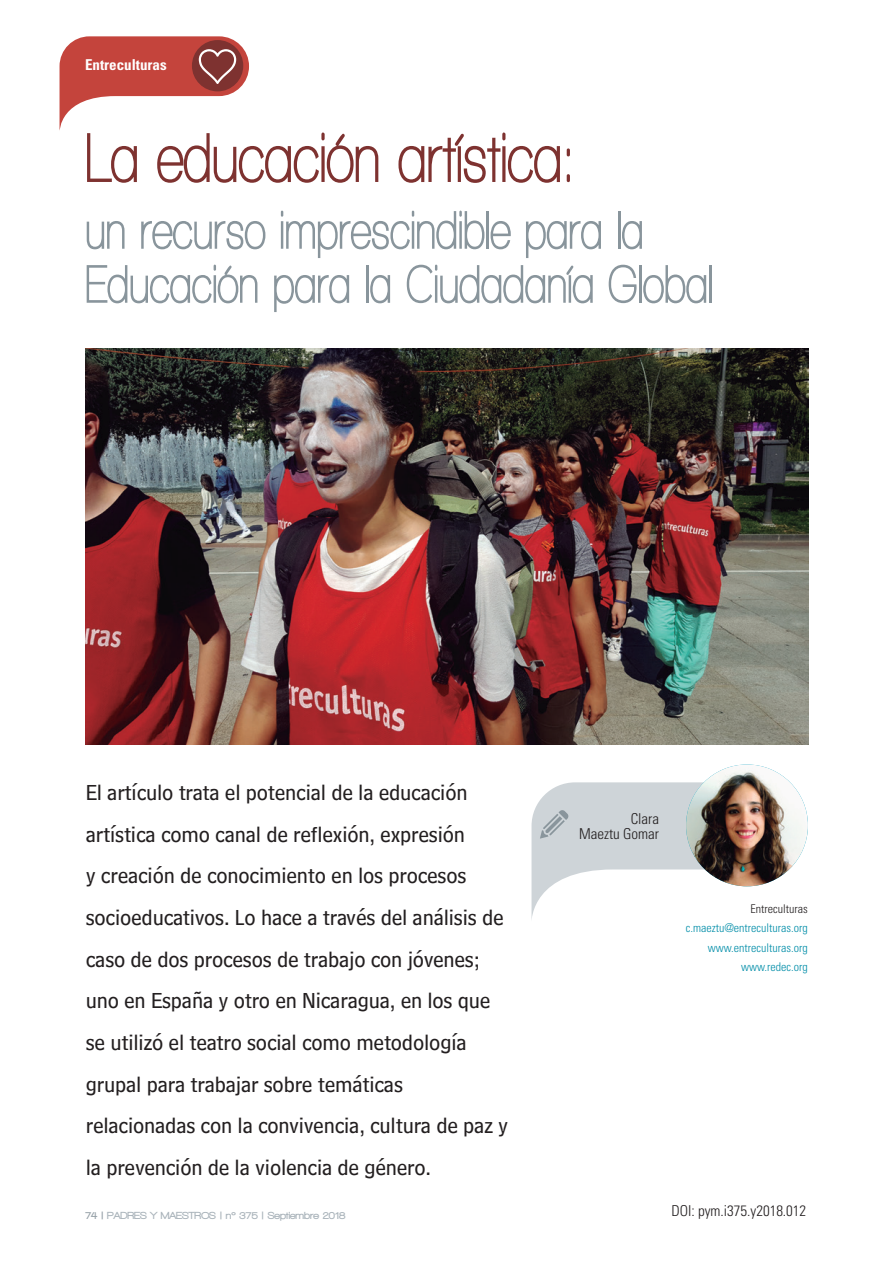
<style>
.page{position:relative;width:893px;height:1263px;background:#fff}
.page>*{position:absolute;margin:0;border:0;box-sizing:border-box;transform-origin:0 0}
.t1{font:700 condensed 72px "Walkway";color:#7e3230}
.t2{font:700 condensed 55.5px/54px "Walkway";color:#89959c}
.t3{font:22.5px/41.7px "Bell Centennial Sub Caption";letter-spacing:-.01em;color:#231f20}
.t4{font:300 condensed 15px/15px "Univers";color:#231f20;text-align:right}
.t5{font:700 condensed 15px "Univers";color:#fff}
.t6{font:300 condensed 12px/19.2px "Univers";color:#008da8;text-align:right}
.t7{font:300 condensed 12px "Univers";color:#231f20}
.t8{font:900 10.5px "Walkway";color:#a9b3ba}
.s1{color:#949fa6}
</style>
<div class="page">
<svg style="left:60px;top:36px;width:189px;height:92px"></svg>
<img style="left:85px;top:348px;width:723px;height:397px">
<img style="left:686px;top:764px;width:122px;height:122px;border-radius:61px">
<svg style="left:531px;top:782px;width:277px;height:137px"></svg>
<p class="t5" style="left:85px;top:56px;width:83px">Entreculturas</p>
<h1 class="t1" style="left:85px;top:119px;width:491px">La educación artística:</h1>
<h2 class="t2" style="left:85px;top:202px;width:629px">un recurso imprescindible para la<br>Educación para la Ciudadanía Global</h2>
<p class="t3" style="left:86px;top:771px;width:424px">El artículo trata el potencial de la educación artística como canal de reflexión, expresión<br>y creación de conocimiento en los procesos socioeducativos. Lo hace a través del análisis de caso de dos procesos de trabajo con jóvenes; uno en España y otro en Nicaragua, en los que se utilizó el teatro social como metodología grupal para trabajar sobre temáticas relacionadas con la convivencia, cultura de paz y la prevención de la violencia de género.</p>
<p class="t8" style="left:85px;top:1209px;width:262px"><span class="s1">74 |</span> PADRES Y MAESTROS | nº 375 | Septiembre 2018</p>
<p class="t4" style="left:579px;top:811px;width:81px">Clara<br>Maeztu Gomar</p>
<p class="t7" style="left:751px;top:901px;width:59px">Entreculturas</p>
<p class="t6" style="left:686px;top:918px;width:124px">c.maeztu@entreculturas.org www.entreculturas.org www.redec.org</p>
<p class="t4" style="left:671px;top:1203px;width:136px">DOI: pym.i375.y2018.012</p>
</div>
